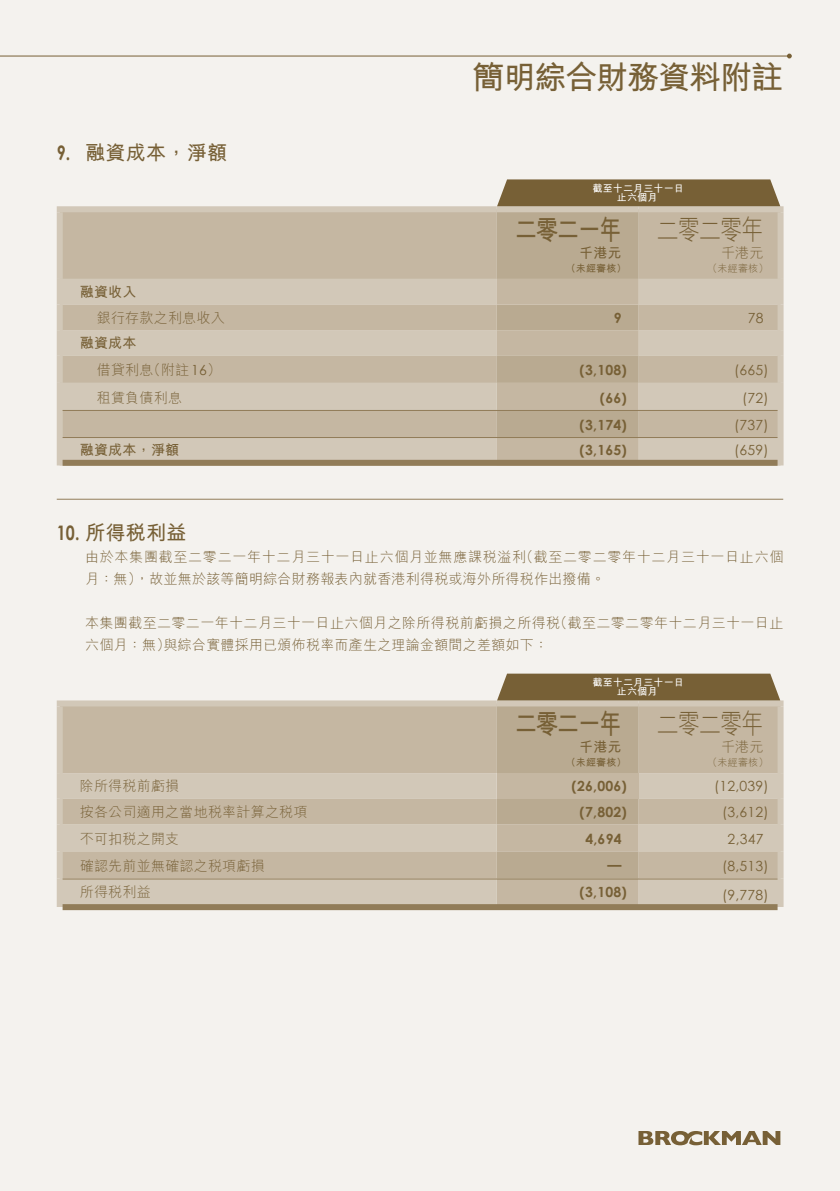
<style>
.page{position:relative;width:840px;height:1191px;background:#fff}
.page>*{position:absolute;margin:0;border:0;box-sizing:border-box;transform-origin:0 0}
.t1{font:700 32px "M Hei HK";letter-spacing:-.035em;color:#776036}
.t2{font:700 28px "M Hei HK";letter-spacing:-.06em;color:#776036;scale:.8 1}
.t3{font:300 28px "M Hei HK";letter-spacing:-.06em;color:#776036;scale:.8 1}
.t4{font:700 20px "M Hei HK";letter-spacing:.015em;color:#776036}
.t5{font:700 20px "Century Gothic";color:#776036;scale:.8 1}
.t6{font:300 14px/22px "M Hei HK";letter-spacing:.015em;color:#776036}
.t7{font:14px "Century Gothic";letter-spacing:.015em;color:#776036}
.t8{font:700 14px "Century Gothic";letter-spacing:.015em;color:#776036}
.t9{font:700 14px "M Hei HK";letter-spacing:.015em;color:#776036}
.t10{font:300 14px "M Hei HK";letter-spacing:.05em;color:#776036}
.t11{font:700 10px "M Hei HK";letter-spacing:.015em;color:#fff}
.t12{font:700 10px "M Hei HK";letter-spacing:.015em;color:#776036}
.t13{font:300 10px "M Hei HK";letter-spacing:.015em;color:#776036}
.s1{font-family:"Century Gothic";font-weight:400}
.s2{font-family:"Century Gothic"}
</style>
<div class="page">
<div style="left:0;top:0;width:839px;height:1191px;background:#f4f2ee"></div>
<svg style="left:638px;top:1131px;width:142px;height:14px"></svg>
<hr style="left:0;top:56px;width:789px;height:1px;background:#776036">
<svg style="left:786px;top:54px;width:5px;height:4px"></svg>
<div style="left:63px;top:212px;width:433px;height:67px;background:#c5b7a2"></div>
<div style="left:63px;top:279px;width:433px;height:181px;background:#d2c8b8"></div>
<svg style="left:63px;top:304px;width:433px;height:133px;background:#cabeab"></svg>
<div style="left:57px;top:212px;width:6px;height:67px;background:#d2c8b8"></div>
<div style="left:57px;top:206px;width:439px;height:6px;background:#d2c8b8"></div>
<div style="left:638px;top:206px;width:145px;height:6px;background:#d2c8b8"></div>
<div style="left:777px;top:212px;width:6px;height:67px;background:#d2c8b8"></div>
<div style="left:57px;top:279px;width:6px;height:25px;background:#d2c8b8"></div>
<div style="left:57px;top:304px;width:6px;height:26px;background:#d2c8b8"></div>
<div style="left:57px;top:330px;width:6px;height:26px;background:#d2c8b8"></div>
<div style="left:777px;top:279px;width:6px;height:25px;background:#d2c8b8"></div>
<div style="left:777px;top:304px;width:6px;height:26px;background:#d2c8b8"></div>
<div style="left:777px;top:330px;width:6px;height:26px;background:#d2c8b8"></div>
<div style="left:57px;top:356px;width:6px;height:27px;background:#d2c8b8"></div>
<div style="left:57px;top:383px;width:6px;height:27px;background:#d2c8b8"></div>
<div style="left:57px;top:410px;width:6px;height:27px;background:#d2c8b8"></div>
<div style="left:777px;top:356px;width:6px;height:27px;background:#d2c8b8"></div>
<div style="left:777px;top:383px;width:6px;height:27px;background:#d2c8b8"></div>
<div style="left:777px;top:410px;width:6px;height:27px;background:#d2c8b8"></div>
<div style="left:57px;top:437px;width:6px;height:28px;background:#d2c8b8"></div>
<div style="left:777px;top:437px;width:6px;height:28px;background:#d2c8b8"></div>
<svg style="left:496px;top:179px;width:283px;height:286px;background:#bdaf98"></svg>
<hr style="left:63px;top:410px;width:714px;height:1px;background:#917c58">
<hr style="left:63px;top:437px;width:714px;height:1px;background:#917c58">
<div style="left:63px;top:460px;width:714px;height:6px;background:#917c58"></div>
<hr style="left:57px;top:499px;width:725px;height:1px;background:#917c58">
<div style="left:63px;top:706px;width:433px;height:67px;background:#c5b7a2"></div>
<svg style="left:63px;top:773px;width:714px;height:131px;background:#cfc5b4"></svg>
<svg style="left:63px;top:798px;width:433px;height:80px;background:#c9bdaa"></svg>
<div style="left:57px;top:706px;width:6px;height:67px;background:#d2c8b8"></div>
<div style="left:57px;top:700px;width:439px;height:6px;background:#d2c8b8"></div>
<div style="left:638px;top:700px;width:145px;height:6px;background:#d2c8b8"></div>
<div style="left:777px;top:706px;width:6px;height:67px;background:#d2c8b8"></div>
<div style="left:57px;top:773px;width:6px;height:25px;background:#d2c8b8"></div>
<div style="left:57px;top:798px;width:6px;height:26px;background:#d2c8b8"></div>
<div style="left:57px;top:824px;width:6px;height:27px;background:#d2c8b8"></div>
<div style="left:57px;top:851px;width:6px;height:27px;background:#d2c8b8"></div>
<div style="left:57px;top:878px;width:6px;height:29px;background:#d2c8b8"></div>
<div style="left:777px;top:773px;width:6px;height:25px;background:#d2c8b8"></div>
<div style="left:777px;top:798px;width:6px;height:26px;background:#d2c8b8"></div>
<div style="left:777px;top:824px;width:6px;height:27px;background:#d2c8b8"></div>
<div style="left:777px;top:851px;width:6px;height:27px;background:#d2c8b8"></div>
<div style="left:777px;top:878px;width:6px;height:29px;background:#d2c8b8"></div>
<svg style="left:496px;top:673px;width:283px;height:205px;background:#baab93"></svg>
<hr style="left:63px;top:878px;width:714px;height:1px;background:#917c58">
<div style="left:63px;top:904px;width:714px;height:6px;background:#917c58"></div>
<h3 class="t5" style="left:57px;top:137px;width:19px">9.</h3>
<h3 class="t4" style="left:85px;top:138px;width:144px">融資成本，淨額</h3>
<p class="t9" style="left:80px;top:282px;width:58px">融資收入</p>
<p class="t6" style="left:97px;top:306px;width:129px">銀行存款之利息收入</p>
<p class="t9" style="left:80px;top:333px;width:58px">融資成本</p>
<p class="t6" style="left:97px;top:359px;width:58px">借貸利息</p>
<p class="t6" style="left:147px;top:359px;width:76px">（附註<span class="s1">16</span>(</p>
<p class="t6" style="left:97px;top:386px;width:87px">租賃負債利息</p>
<p class="t9" style="left:80px;top:440px;width:101px">融資成本，淨額</p>
<h3 class="t4" style="left:57px;top:518px;width:131px"><span class="s2">10.</span> 所得稅利益</h3>
<h1 class="t1" style="left:472px;top:54px;width:312px">簡明綜合財務資料附註</h1>
<p class="t11" style="left:592px;top:181px;width:93px">截至十二月三十一日</p>
<h2 class="t2" style="left:514px;top:209px;width:135px">二零二一年</h2>
<p class="t9" style="left:578px;top:243px;width:44px">千港元</p>
<p class="t12" style="left:565px;top:261px;width:62px">（未經審核(</p>
<p class="t11" style="left:616px;top:190px;width:42px">止六個月</p>
<h2 class="t3" style="left:656px;top:215px;width:135px">二零二零年</h2>
<p class="t6" style="left:720px;top:242px;width:44px">千港元</p>
<p class="t13" style="left:707px;top:263px;width:62px">（未經審核(</p>
<p class="t8" style="left:613px;top:307px;width:9px">9</p>
<p class="t7" style="left:747px;top:308px;width:17px">78</p>
<p class="t8" style="left:579px;top:360px;width:49px">)3,108(</p>
<p class="t7" style="left:733px;top:360px;width:36px">)665(</p>
<p class="t8" style="left:599px;top:387px;width:29px">)66(</p>
<p class="t7" style="left:741px;top:388px;width:28px">)72(</p>
<p class="t8" style="left:579px;top:414px;width:49px">)3,174(</p>
<p class="t7" style="left:733px;top:415px;width:36px">)737(</p>
<p class="t8" style="left:579px;top:439px;width:49px">)3,165(</p>
<p class="t7" style="left:733px;top:440px;width:36px">)659(</p>
<p class="t10" style="left:519px;top:549px;width:265px">（截至二零二零年十二月三十一日止六個</p>
<p class="t6" style="left:85px;top:545px;width:521px">由於本集團截至二零二一年十二月三十一日止六個月並無應課稅溢利<br>月：無，）故並無於該等簡明綜合財務報表內就香港利得稅或海外所得稅作出撥備。</p>
<p class="t6" style="left:553px;top:611px;width:231px">（截至二零二零年十二月三十一日止</p>
<p class="t6" style="left:163px;top:611px;width:398px;text-indent:-78px">本集團截至二零二一年十二月三十一日止六個月之除所得稅前虧損之所得稅與綜合實體採用已頒佈稅率而產生之理論金額間之差額如下：</p>
<p class="t6" style="left:85px;top:633px;width:87px">六個月：無）</p>
<p class="t6" style="left:80px;top:775px;width:101px">除所得稅前虧損</p>
<p class="t11" style="left:592px;top:675px;width:93px">截至十二月三十一日</p>
<h2 class="t2" style="left:514px;top:703px;width:135px">二零二一年</h2>
<p class="t9" style="left:578px;top:737px;width:44px">千港元</p>
<p class="t12" style="left:565px;top:755px;width:62px">（未經審核(</p>
<p class="t11" style="left:616px;top:684px;width:42px">止六個月</p>
<h2 class="t3" style="left:656px;top:709px;width:135px">二零二零年</h2>
<p class="t6" style="left:720px;top:736px;width:44px">千港元</p>
<p class="t13" style="left:707px;top:757px;width:62px">（未經審核(</p>
<p class="t7" style="left:713px;top:776px;width:56px">)12,039(</p>
<p class="t8" style="left:571px;top:775px;width:57px">)26,006(</p>
<p class="t6" style="left:80px;top:800px;width:229px">按各公司適用之當地稅率計算之稅項</p>
<p class="t8" style="left:579px;top:801px;width:49px">)7,802(</p>
<p class="t7" style="left:721px;top:802px;width:48px">)3,612(</p>
<p class="t6" style="left:80px;top:827px;width:101px">不可扣稅之開支</p>
<p class="t8" style="left:585px;top:828px;width:38px">4,694</p>
<p class="t7" style="left:727px;top:829px;width:37px">2,347</p>
<p class="t6" style="left:80px;top:854px;width:186px">確認先前並無確認之稅項虧損</p>
<p class="t8" style="left:607px;top:854px;width:15px">—</p>
<p class="t7" style="left:721px;top:856px;width:48px">)8,513(</p>
<p class="t6" style="left:80px;top:880px;width:72px">所得稅利益</p>
<p class="t8" style="left:579px;top:881px;width:49px">)3,108(</p>
<p class="t7" style="left:721px;top:884px;width:48px">)9,778(</p>
</div>
